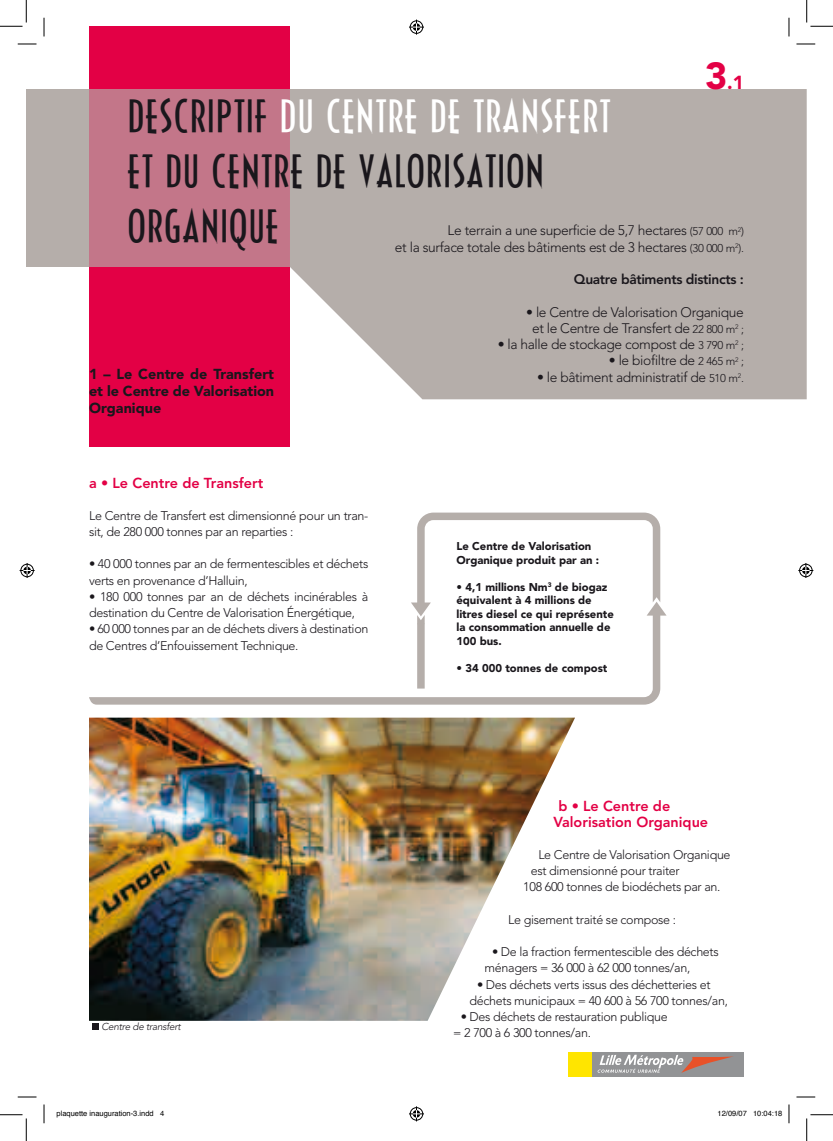
<style>
.page{position:relative;width:833px;height:1141px;background:#fff}
.page>*{position:absolute;margin:0;border:0;box-sizing:border-box;transform-origin:0 0}
.t1{font:45.75px/55px "Halsey Cond SSK";color:#1a171c}
.t2{font:900 18.75px "Avenir";color:#e30045}
.t3{font:800 14.38px/16.2px "Avenir";color:#e30045}
.t4{font:900 14.38px/17.2px "Avenir";color:#1a171c;text-align:justify}
.t5{font:300 13.75px/16.2px "Avenir";letter-spacing:-.025em;color:#1a171c;text-align:right}
.t6{font:800 13.75px "Avenir";letter-spacing:-.025em;color:#1a171c}
.t7{font:300 12.5px/16.2px "Avenir";letter-spacing:-.025em;color:#1a171c}
.t8{font:900 11.25px/13.5px "Avenir";color:#1a171c}
.t9{font:italic 300 10px "Avenir";letter-spacing:-.025em;color:#1a171c}
.t10{font:7.5px "Helvetica";color:#000}
.s1{font-size:37.5px}
.s2{color:#fff}
.s3{font-size:11.25px}
</style>
<div class="page">
<div style="left:89px;top:26px;width:201px;height:420px;background:#e30045"></div>
<div style="left:290px;top:89px;width:516px;height:310px;background:#b5aeaa"></div>
<img style="left:89px;top:717px;width:485px;height:303px">
<svg style="left:89px;top:688px;width:571px;height:16px"></svg>
<svg style="left:411px;top:512px;width:255px;height:176px"></svg>
<div style="left:89px;top:89px;width:201px;height:178px;background:#c37689"></div>
<div style="left:26px;top:89px;width:63px;height:178px;background:#b5aeaa"></div>
<div style="left:92px;top:1023px;width:7px;height:7px;background:#1a171c"></div>
<div style="left:568px;top:1051px;width:175px;height:25px;background:#929395"></div>
<div style="left:568px;top:1051px;width:23px;height:25px;background:#ffe500"></div>
<svg style="left:597px;top:1054px;width:136px;height:18px"></svg>
<svg style="left:18px;top:43px;width:18px;height:2px"></svg>
<svg style="left:796px;top:43px;width:18px;height:2px"></svg>
<svg style="left:18px;top:1096px;width:18px;height:1px"></svg>
<svg style="left:796px;top:1096px;width:18px;height:1px"></svg>
<svg style="left:43px;top:18px;width:2px;height:18px"></svg>
<svg style="left:43px;top:1104px;width:2px;height:19px"></svg>
<svg style="left:788px;top:18px;width:1px;height:18px"></svg>
<svg style="left:0;top:0;width:27px;height:27px"></svg>
<svg style="left:0;top:1114px;width:27px;height:26px"></svg>
<svg style="left:806px;top:0;width:26px;height:27px"></svg>
<svg style="left:806px;top:1114px;width:26px;height:26px"></svg>
<svg style="left:409px;top:20px;width:15px;height:15px"></svg>
<svg style="left:409px;top:1106px;width:15px;height:15px"></svg>
<svg style="left:20px;top:563px;width:15px;height:15px"></svg>
<svg style="left:798px;top:563px;width:14px;height:15px"></svg>
<svg style="left:788px;top:1104px;width:1px;height:19px"></svg>
<p class="t2" style="left:704px;top:71px;width:40px"><span class="s1">3</span>.1</p>
<p class="t1" style="left:127px;top:91px;width:485px">DESCRIPTIF <span class="s2">DU CENTRE DE TRANSFERT<br></span>ET DU CENTRE DE VALORISATION<br>ORGANIQUE</p>
<p class="t5" style="left:395px;top:222px;width:350px">Le terrain a une superficie de 5,7 hectares <span class="s3">(57 000 m</span><sup>2</sup><span class="s3">)<br></span>et la surface totale des bâtiments est de 3 hectares <span class="s3">(30 000 m</span><sup>2</sup><span class="s3">).</span></p>
<p class="t6" style="left:573px;top:271px;width:171px">Quatre bâtiments distincts :</p>
<p class="t5" style="left:526px;top:303px;width:219px;text-align:center">• le Centre de Valorisation Organique et le Centre de Transfert de <span class="s3">22 800 m</span><sup>2</sup> <span class="s3">;</span></p>
<p class="t5" style="left:497px;top:336px;width:247px">• la halle de stockage compost de <span class="s3">3 790 m</span><sup>2</sup> <span class="s3">;</span></p>
<p class="t5" style="left:608px;top:352px;width:136px">• le biofiltre de <span class="s3">2 465 m</span><sup>2</sup> <span class="s3">;</span></p>
<p class="t5" style="left:537px;top:368px;width:208px">• le bâtiment administratif de <span class="s3">510 m</span><sup>2</sup><span class="s3">.</span></p>
<p class="t4" style="left:89px;top:365px;width:186px">1 – Le Centre de Transfert et le Centre de Valorisation Organique</p>
<p class="t3" style="left:89px;top:475px;width:176px">a • Le Centre de Transfert</p>
<p class="t7" style="left:89px;top:507px;width:281px">Le Centre de Transfert est dimensionné pour un tran&shy;sit, de 280 000 tonnes par an reparties :</p>
<p class="t7" style="left:89px;top:556px;width:281px">• 40 000 tonnes par an de fermentescibles et déchets verts en provenance d’Halluin,</p>
<p class="t7" style="left:89px;top:588px;width:281px">• 180 000 tonnes par an de déchets incinérables à destination du Centre de Valorisation Énergétique,</p>
<p class="t7" style="left:89px;top:621px;width:281px">• 60 000 tonnes par an de déchets divers à destination de Centres d’Enfouissement Technique.</p>
<p class="t9" style="left:101px;top:1020px;width:81px">Centre de transfert</p>
<p class="t8" style="left:456px;top:539px;width:144px">Le Centre de Valorisation<br>Organique produit par an :</p>
<p class="t8" style="left:456px;top:580px;width:159px">• 4,1 millions Nm<sup>3</sup> de biogaz équivalent à 4 millions de litres diesel ce qui représente la consommation annuelle de<br>100 bus.</p>
<p class="t8" style="left:456px;top:661px;width:152px">• 34 000 tonnes de compost</p>
<p class="t3" style="left:553px;top:797px;width:156px;text-indent:5px">b • Le Centre de<br>Valorisation Organique</p>
<p class="t7" style="left:538px;top:846px;width:194px">Le Centre de Valorisation Organique</p>
<p class="t7" style="left:530px;top:862px;width:150px">est dimensionné pour traiter</p>
<p class="t7" style="left:523px;top:878px;width:198px">108 600 tonnes de biodéchets par an.</p>
<p class="t7" style="left:508px;top:911px;width:169px">Le gisement traité se compose :</p>
<p class="t7" style="left:484px;top:943px;width:236px;text-indent:8px">• De la fraction fermentescible des déchets ménagers = 36 000 à 62 000 tonnes/an,</p>
<p class="t7" style="left:469px;top:976px;width:260px;text-indent:8px">• Des déchets verts issus des déchetteries et déchets municipaux = 40 600 à 56 700 tonnes/an,</p>
<p class="t7" style="left:453px;top:1008px;width:216px;text-indent:8px">• Des déchets de restauration publique = 2 700 à 6 300 tonnes/an.</p>
<p class="t10" style="left:56px;top:1106px;width:109px">plaquette inauguration-3.indd 4</p>
<p class="t10" style="left:717px;top:1106px;width:66px">12/09/07 10:04:18</p>
</div>
